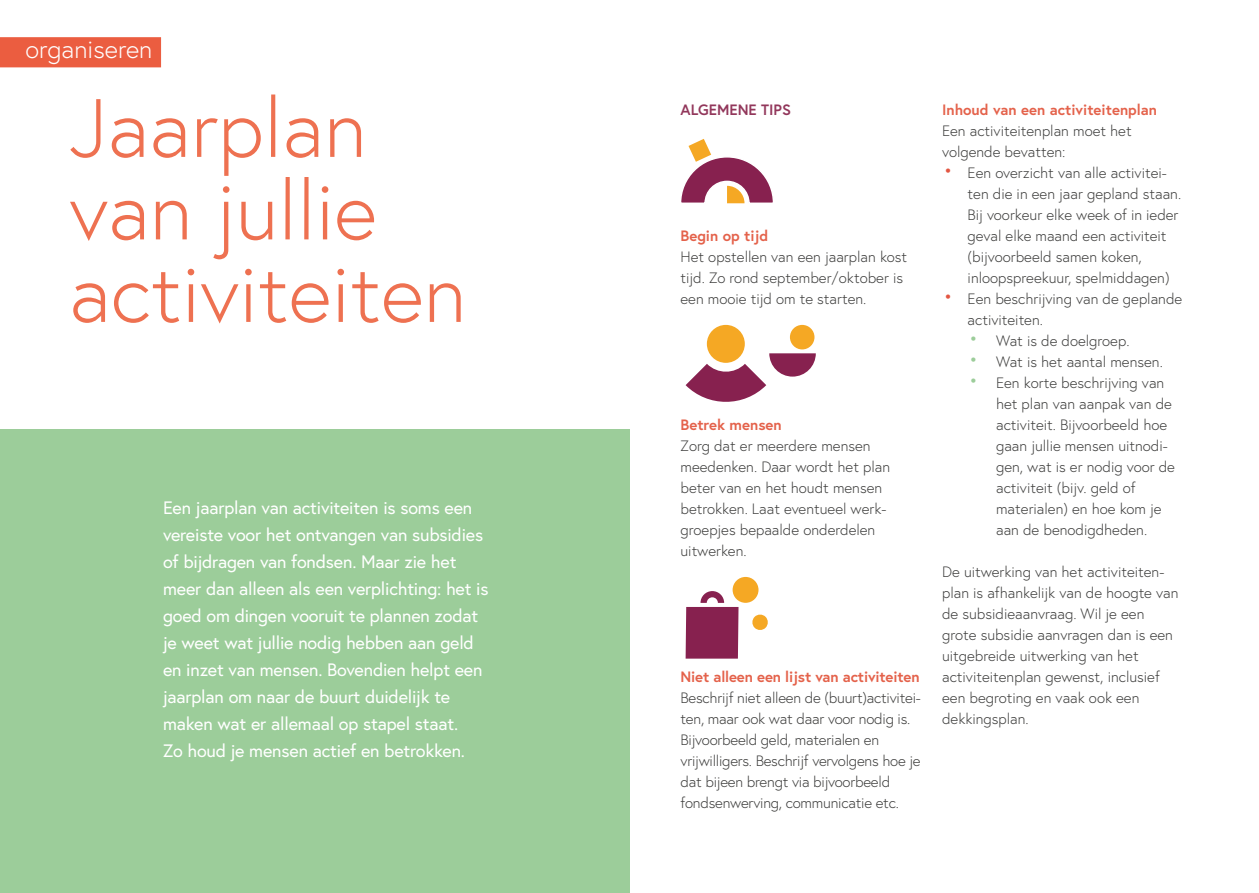
<style>
.page{position:relative;width:1259px;height:893px;background:#fff}
.page>*{position:absolute;margin:0;border:0;box-sizing:border-box;transform-origin:0 0}
.t1{font:300 82.5px/82.5px "Europa";color:#ee7151}
.t2{font:300 25.5px "Europa";color:#fff}
.t3{font:18px/27px "Europa";letter-spacing:-.01em;color:#fff}
.t4{font:300 15px/21px "Europa";color:#3c3c3b}
.t5{font:700 15px "Europa";color:#e4624b}
.t6{font:700 15px "Europa";color:#92375b}
.s1{font-size:24px;color:#e35642}
.s2{font-size:24px;color:#9ccd9a}
</style>
<div class="page">
<div style="left:0;top:37px;width:161px;height:30px;background:#eb5d40"></div>
<div style="left:0;top:429px;width:629px;height:464px;background:#9ccd9a"></div>
<div style="left:707px;top:325px;width:38px;height:38px;background:#f5a824;border-radius:50%"></div>
<div style="left:790px;top:325px;width:24px;height:24px;background:#f5a824;border-radius:50%"></div>
<svg style="left:685px;top:353px;width:131px;height:49px"></svg>
<div style="left:732px;top:577px;width:26px;height:26px;background:#f5a824;border-radius:50%"></div>
<svg style="left:752px;top:614px;width:16px;height:16px"></svg>
<svg style="left:685px;top:591px;width:53px;height:68px"></svg>
<svg style="left:681px;top:139px;width:92px;height:65px"></svg>
<h2 class="t2" style="left:26px;top:33px;width:128px">organiseren</h2>
<h1 class="t1" style="left:69px;top:86px;width:399px">Jaarplan van jullie activiteiten</h1>
<p class="t3" style="left:163px;top:494px;width:327px">Een jaarplan van activiteiten is soms een vereiste voor het ontvangen van subsidies of bijdragen van fondsen. Maar zie het meer dan alleen als een verplichting: het is goed om dingen vooruit te plannen zodat je weet wat jullie nodig hebben aan geld en inzet van mensen. Bovendien helpt een jaarplan om naar de buurt duidelijk te maken wat er allemaal op stapel staat.<br>Zo houd je mensen actief en betrokken.</p>
<p class="t6" style="left:680px;top:99px;width:112px">ALGEMENE TIPS</p>
<p class="t5" style="left:680px;top:225px;width:89px">Begin op tijd</p>
<p class="t4" style="left:680px;top:246px;width:228px">Het opstellen van een jaarplan kost tijd. Zo rond september/oktober is een mooie tijd om te starten.</p>
<p class="t5" style="left:680px;top:414px;width:103px">Betrek mensen</p>
<p class="t4" style="left:680px;top:435px;width:211px">Zorg dat er meerdere mensen meedenken. Daar wordt het plan beter van en het houdt mensen betrokken. Laat eventueel werk&shy;groepjes bepaalde onderdelen uitwerken.</p>
<p class="t5" style="left:680px;top:666px;width:241px">Niet alleen een lijst van activiteiten</p>
<p class="t4" style="left:680px;top:687px;width:242px">Beschrijf niet alleen de (buurt)activitei&shy;ten, maar ook wat daar voor nodig is.<br>Bijvoorbeeld geld, materialen en vrijwilligers. Beschrijf vervolgens hoe je dat bijeen brengt via bijvoorbeeld fondsenwerving, communicatie etc.</p>
<p class="t5" style="left:942px;top:99px;width:216px">Inhoud van een activiteitenplan</p>
<p class="t4" style="left:942px;top:120px;width:191px">Een activiteitenplan moet het volgende bevatten:</p>
<p class="t4" style="left:967px;top:162px;width:215px;text-indent:-26px"><span class="s1">•</span> Een overzicht van alle activitei&shy;ten die in een jaar gepland staan.<br>Bij voorkeur elke week of in ieder geval elke maand een activiteit (bijvoorbeeld samen koken, inloopspreekuur, spelmiddagen)</p>
<p class="t4" style="left:967px;top:288px;width:216px;text-indent:-26px"><span class="s1">•</span> Een beschrijving van de geplande activiteiten.</p>
<p class="t4" style="left:967px;top:330px;width:163px"><span class="s2">•</span> Wat is de doelgroep.</p>
<p class="t4" style="left:967px;top:351px;width:197px"><span class="s2">•</span> Wat is het aantal mensen.</p>
<p class="t4" style="left:996px;top:372px;width:180px;text-indent:-28px"><span class="s2">•</span> Een korte beschrijving van het plan van aanpak van de activiteit. Bijvoorbeeld hoe gaan jullie mensen uitnodi&shy;gen, wat is er nodig voor de activiteit (bijv. geld of materialen) en hoe kom je aan de benodigdheden.</p>
<p class="t4" style="left:942px;top:561px;width:238px">De uitwerking van het activiteiten&shy;plan is afhankelijk van de hoogte van de subsidieaanvraag. Wil je een grote subsidie aanvragen dan is een uitgebreide uitwerking van het activiteitenplan gewenst, inclusief een begroting en vaak ook een dekkingsplan.</p>
</div>
